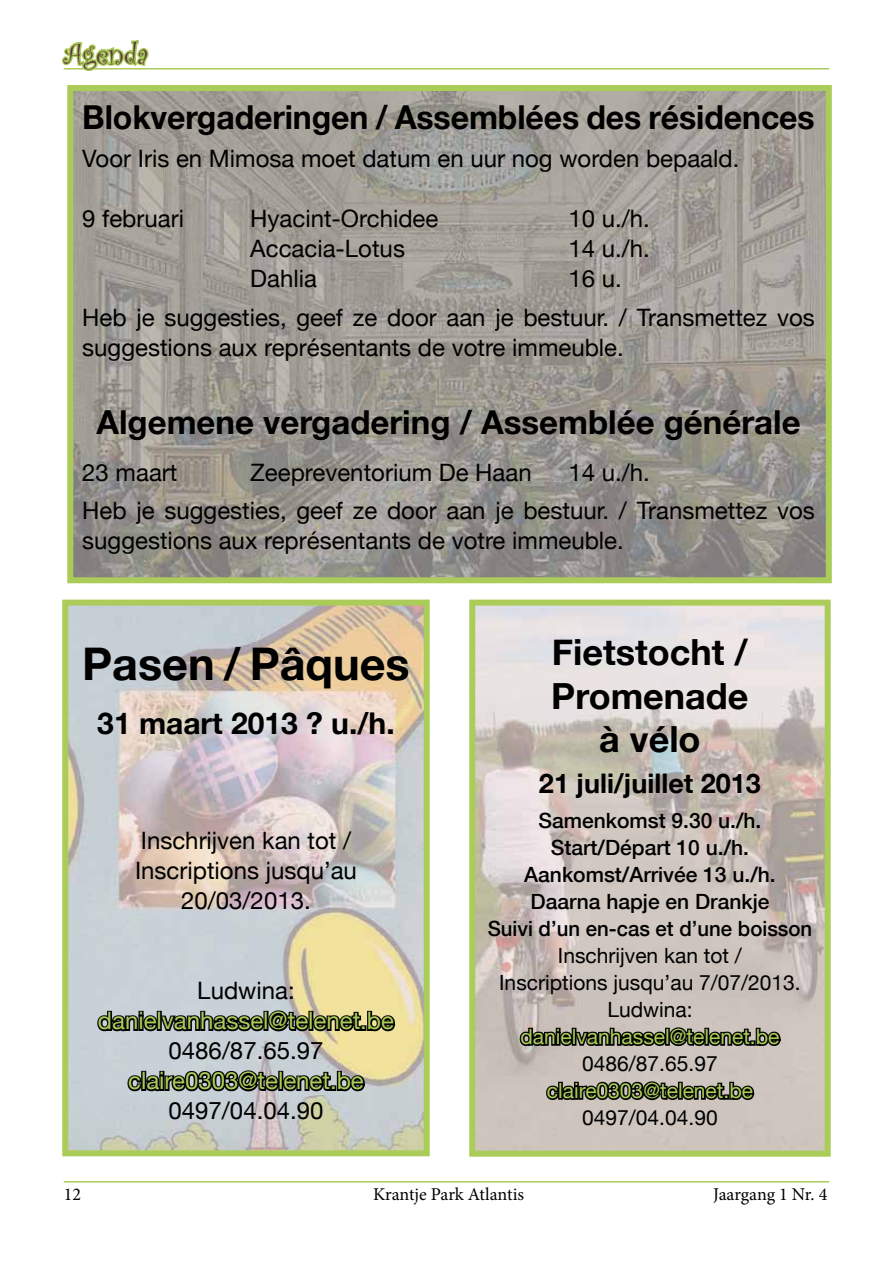
<style>
.page{position:relative;width:893px;height:1263px;background:#fff}
.page>*{position:absolute;margin:0;border:0;box-sizing:border-box;transform-origin:0 0}
.t1{font:700 45px "Helvetica Neue";color:#000}
.t2{font:700 36px/43.2px "Helvetica Neue";color:#000;text-align:center}
.t3{font:700 33px "Helvetica Neue";letter-spacing:-.005em;color:#000}
.t4{font:700 30px "Helvetica Neue";color:#000}
.t5{font:30px "Curlz";color:#5c373f}
.t6{font:700 27px "Helvetica Neue";color:#000}
.t7{font:24px/30px "Helvetica Neue";color:#000}
.t8{font:24px "Helvetica Neue";color:#abcc59}
.t9{font:500 21px/27px "Helvetica Neue";color:#000;text-align:center}
.t10{font:21px/27px "Helvetica Neue";color:#000;text-align:center}
.t11{font:21px "Helvetica Neue";color:#abcc59}
.t12{font:18px "Minion Pro";letter-spacing:-.01em;color:#000}
</style>
<div class="page">
<hr style="left:64px;top:1181px;width:765px;height:1px;background:#abcc59">
<hr style="left:64px;top:68px;width:765px;height:2px;background:#abcc59">
<svg style="left:62px;top:40px;width:89px;height:31px"></svg>
<img style="left:69px;top:607px;width:354px;height:542px">
<div style="left:62px;top:600px;width:368px;height:556px;border:6px solid #abcc59"></div>
<img style="left:476px;top:607px;width:348px;height:543px">
<div style="left:469px;top:600px;width:362px;height:557px;border:6px solid #abcc59"></div>
<svg style="left:517px;top:1025px;width:266px;height:36px;background:#827c78"></svg>
<svg style="left:544px;top:1079px;width:212px;height:34px;background:#7e7874"></svg>
<svg style="left:95px;top:1008px;width:302px;height:38px;background:#84857c"></svg>
<svg style="left:125px;top:1068px;width:242px;height:36px;background:#787c7e"></svg>
<img style="left:74px;top:92px;width:751px;height:484px">
<div style="left:67px;top:85px;width:765px;height:498px;border:6px solid #abcc59"></div>
<p class="t5" style="left:64px;top:33px;width:86px">Agenda</p>
<h3 class="t3" style="left:82px;top:87px;width:734px">Blokvergaderingen / Assemblées des résidences</h3>
<p class="t7" style="left:82px;top:142px;width:659px">Voor Iris en Mimosa moet datum en uur nog worden bepaald.</p>
<p class="t7" style="left:82px;top:202px;width:103px">9 februari</p>
<p class="t7" style="left:250px;top:202px;width:190px">Hyacint-Orchidee</p>
<p class="t7" style="left:568px;top:202px;width:83px">10 u./h.</p>
<p class="t7" style="left:250px;top:232px;width:156px">Accacia-Lotus</p>
<p class="t7" style="left:568px;top:232px;width:83px">14 u./h.</p>
<p class="t7" style="left:250px;top:262px;width:68px">Dahlia</p>
<p class="t7" style="left:82px;top:258px;width:734px;line-height:38.5px;text-indent:486px">16 u.<br>Heb je suggesties, geef ze door aan je bestuur. / Transmettez vos</p>
<p class="t7" style="left:82px;top:331px;width:543px">suggestions aux représentants de votre immeuble.</p>
<h3 class="t3" style="left:96px;top:392px;width:706px">Algemene vergadering / Assemblée générale</h3>
<p class="t7" style="left:82px;top:456px;width:97px">23 maart</p>
<p class="t7" style="left:250px;top:456px;width:283px">Zeepreventorium De Haan</p>
<p class="t7" style="left:82px;top:451px;width:734px;line-height:38.5px;text-indent:486px">14 u./h.<br>Heb je suggesties, geef ze door aan je bestuur. / Transmettez vos</p>
<p class="t7" style="left:82px;top:524px;width:543px">suggestions aux représentants de votre immeuble.</p>
<h1 class="t1" style="left:82px;top:623px;width:329px">Pasen / Pâques</h1>
<p class="t4" style="left:97px;top:696px;width:299px">31 maart 2013 ? u./h.</p>
<p class="t7" style="left:135px;top:824px;width:223px;text-align:center">Inschrijven kan tot /<br>Inscriptions jusqu’au<br>20/03/2013.</p>
<p class="t7" style="left:197px;top:974px;width:99px">Ludwina:</p>
<p class="t8" style="left:98px;top:1000px;width:298px">danielvanhassel@telenet.be</p>
<p class="t7" style="left:169px;top:1034px;width:156px">0486/87.65.97</p>
<p class="t8" style="left:128px;top:1060px;width:237px">claire0303@telenet.be</p>
<p class="t7" style="left:169px;top:1094px;width:156px">0497/04.04.90</p>
<h2 class="t2" style="left:551px;top:629px;width:199px">Fietstocht /<br>Promenade à vélo</h2>
<p class="t6" style="left:539px;top:759px;width:223px">21 juli/juillet 2013</p>
<p class="t9" style="left:488px;top:806px;width:326px">Samenkomst 9.30 u./h.<br>Start/Départ 10 u./h.<br>Aankomst/Arrivée 13 u./h.<br>Daarna hapje en Drankje<br>Suivi d’un en-cas et d’une boisson</p>
<p class="t10" style="left:499px;top:941px;width:303px">Inschrijven kan tot /<br>Inscriptions jusqu’au 7/07/2013.<br>Ludwina:</p>
<p class="t11" style="left:520px;top:1019px;width:261px">danielvanhassel@telenet.be</p>
<p class="t10" style="left:582px;top:1049px;width:137px">0486/87.65.97</p>
<p class="t11" style="left:547px;top:1073px;width:208px">claire0303@telenet.be</p>
<p class="t10" style="left:582px;top:1103px;width:137px">0497/04.04.90</p>
<p class="t12" style="left:64px;top:1182px;width:19px">12</p>
<p class="t12" style="left:373px;top:1182px;width:152px">Krantje Park Atlantis</p>
<p class="t12" style="left:713px;top:1182px;width:116px">Jaargang 1 Nr. 4</p>
</div>
